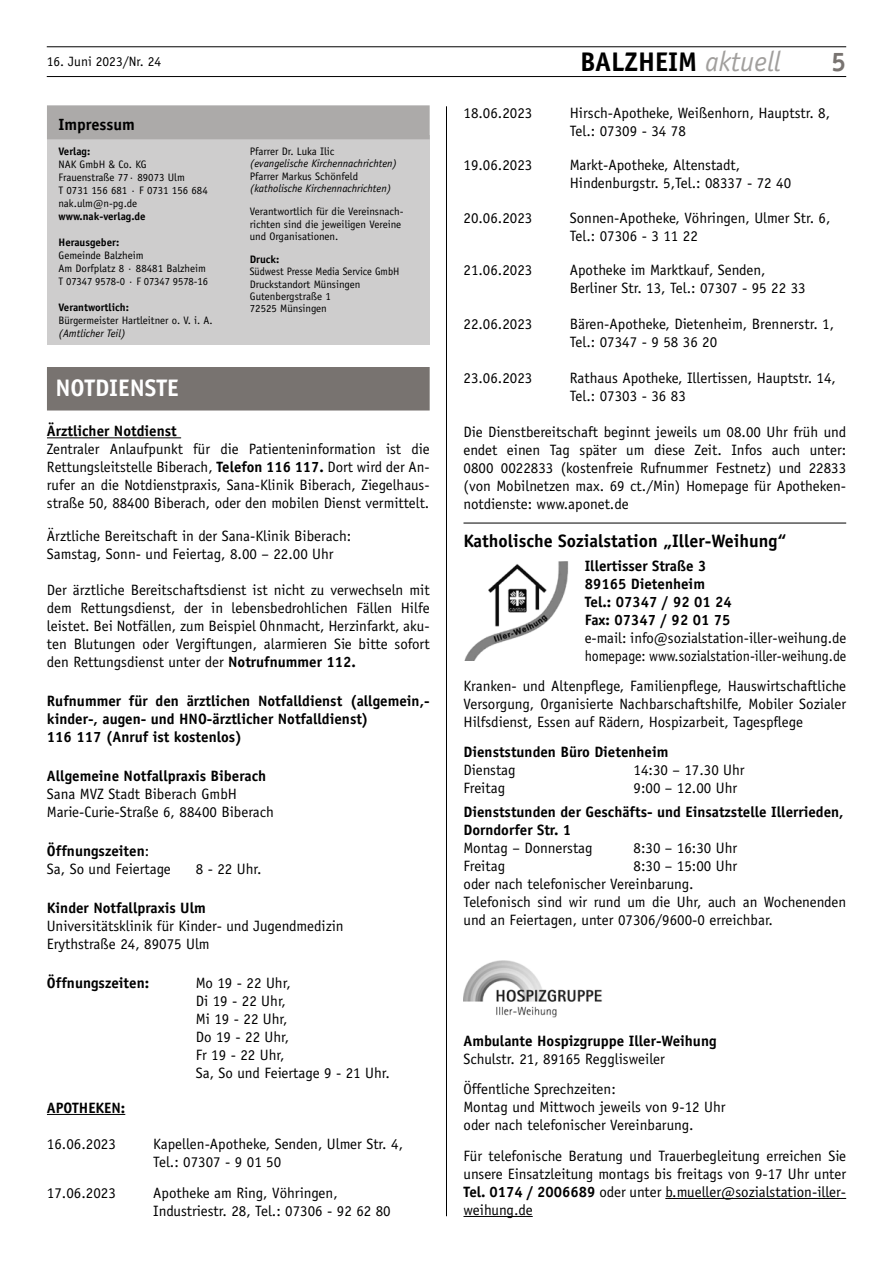
<style>
.page{position:relative;width:893px;height:1263px;background:#fff}
.page>*{position:absolute;margin:0;border:0;box-sizing:border-box;transform-origin:0 0}
.t1{font:700 27px "Officina Sans";color:#000}
.t2{font:700 27px "Officina Sans";color:#787370}
.t3{font:700 24px "Officina Sans";color:#fff}
.t4{font:700 18px "Officina Sans";color:#000}
.t5{font:700 16.35px "Officina Sans";color:#000}
.t6{font:15px/18px "Officina Sans";color:#000}
.t7{font:700 15px/18px "Officina Sans";color:#000}
.t8{font:13.5px "Officina Sans";color:#000}
.t9{font:10.8px/12.9px "Officina Sans";color:#000}
.t10{font:10.8px/12.3px "Officina Sans";color:#000;scale:.95 1}
.t11{font:italic 10.8px "Officina Sans";color:#000}
.t12{font:700 10.8px "Officina Sans";color:#000}
.s1{font-weight:400;font-style:italic;font-size:28.35px;color:#a19f9d}
.s2{font-weight:700}
</style>
<div class="page">
<hr style="left:47px;top:76px;width:799px;height:1px;background:#000">
<hr style="left:47px;top:47px;width:799px;height:1px;background:#000">
<hr style="left:446px;top:106px;width:1px;height:1110px;background:#000">
<hr style="left:463px;top:523px;width:383px;height:1px;background:#000">
<hr style="left:665px;top:1198px;width:181px;height:1px;background:#000">
<hr style="left:463px;top:1216px;width:70px;height:1px;background:#000">
<img style="left:464px;top:561px;width:105px;height:99px">
<img style="left:463px;top:961px;width:139px;height:56px">
<hr style="left:47px;top:437px;width:134px;height:1px;background:#000">
<hr style="left:47px;top:1114px;width:78px;height:1px;background:#000">
<div style="left:47px;top:135px;width:383px;height:210px;background:#cecdcd"></div>
<div style="left:47px;top:105px;width:383px;height:34px;background:#acaaa9"></div>
<div style="left:47px;top:367px;width:383px;height:43px;background:#787370"></div>
<h1 class="t1" style="left:580px;top:45px;width:202px">BALZHEIM <span class="s1">aktuell</span></h1>
<p class="t8" style="left:47px;top:53px;width:116px">16. Juni 2023/Nr. 24</p>
<h1 class="t2" style="left:831px;top:45px;width:17px">5</h1>
<p class="t6" style="left:463px;top:104px;width:70px">18.06.2023</p>
<p class="t6" style="left:570px;top:104px;width:262px">Hirsch-Apotheke, Weißenhorn, Hauptstr. 8,<br>Tel.: 07309 - 34 78</p>
<p class="t6" style="left:463px;top:156px;width:70px">19.06.2023</p>
<p class="t6" style="left:570px;top:156px;width:223px">Markt-Apotheke, Altenstadt,<br>Hindenburgstr. 5,Tel.: 08337 - 72 40</p>
<p class="t6" style="left:463px;top:209px;width:70px">20.06.2023</p>
<p class="t6" style="left:570px;top:209px;width:262px">Sonnen-Apotheke, Vöhringen, Ulmer Str. 6,<br>Tel.: 07306 - 3 11 22</p>
<p class="t6" style="left:463px;top:261px;width:70px">21.06.2023</p>
<p class="t6" style="left:570px;top:261px;width:237px">Apotheke im Marktkauf, Senden,<br>Berliner Str. 13, Tel.: 07307 - 95 22 33</p>
<p class="t6" style="left:463px;top:315px;width:70px">22.06.2023</p>
<p class="t6" style="left:570px;top:315px;width:266px">Bären-Apotheke, Dietenheim, Brennerstr. 1,<br>Tel.: 07347 - 9 58 36 20</p>
<p class="t6" style="left:463px;top:369px;width:70px">23.06.2023</p>
<p class="t6" style="left:570px;top:369px;width:268px">Rathaus Apotheke, Illertissen, Hauptstr. 14,<br>Tel.: 07303 - 36 83</p>
<p class="t6" style="left:463px;top:423px;width:384px;text-align:justify">Die Dienstbereitschaft beginnt jeweils um 08.00 Uhr früh und endet einen Tag später um diese Zeit. Infos auch unter:<br>0800 0022833 (kostenfreie Rufnummer Festnetz) und 22833 (von Mobilnetzen max. 69 ct./Min) Homepage für Apotheken&shy;notdienste: www.aponet.de</p>
<p class="t4" style="left:463px;top:529px;width:324px">Katholische Sozialstation „Iller-Weihung“</p>
<p class="t7" style="left:585px;top:557px;width:149px">Illertisser Straße 3<br>89165 Dietenheim<br>Tel.: 07347 / 92 01 24<br>Fax: 07347 / 92 01 75</p>
<p class="t6" style="left:585px;top:629px;width:263px">e-mail: info@sozialstation-iller-weihung.de homepage: www.sozialstation-iller-weihung.de</p>
<p class="t6" style="left:463px;top:677px;width:384px;text-align:justify">Kranken- und Altenpflege, Familienpflege, Hauswirtschaftliche Versorgung, Organisierte Nachbarschaftshilfe, Mobiler Sozialer Hilfsdienst, Essen auf Rädern, Hospizarbeit, Tagespflege</p>
<p class="t7" style="left:463px;top:743px;width:207px">Dienststunden Büro Dietenheim</p>
<p class="t6" style="left:463px;top:761px;width:54px">Dienstag</p>
<p class="t6" style="left:634px;top:761px;width:113px">14:30 – 17.30 Uhr</p>
<p class="t6" style="left:463px;top:779px;width:43px">Freitag</p>
<p class="t6" style="left:634px;top:779px;width:105px">9:00 – 12.00 Uhr</p>
<p class="t7" style="left:463px;top:803px;width:382px">Dienststunden der Geschäfts- und Einsatzstelle Illerrieden,<br>Dorndorfer Str. 1</p>
<p class="t6" style="left:463px;top:839px;width:131px">Montag – Donnerstag</p>
<p class="t6" style="left:634px;top:839px;width:105px">8:30 – 16:30 Uhr</p>
<p class="t6" style="left:463px;top:857px;width:43px">Freitag</p>
<p class="t5" style="left:59px;top:115px;width:78px">Impressum</p>
<p class="t9" style="left:250px;top:145px;width:86px">Pfarrer Dr. Luka Ilic</p>
<p class="t11" style="left:250px;top:157px;width:149px">(evangelische Kirchennachrichten)</p>
<p class="t9" style="left:250px;top:170px;width:110px">Pfarrer Markus Schönfeld</p>
<p class="t11" style="left:250px;top:182px;width:143px">(katholische Kirchennachrichten)</p>
<p class="t9" style="left:250px;top:205px;width:155px;line-height:12.3px">Verantwortlich für die Vereinsnach&shy;richten sind die jeweiligen Vereine und Organisationen.</p>
<p class="t12" style="left:250px;top:253px;width:31px">Druck:</p>
<p class="t10" style="left:250px;top:266px;width:159px">Südwest Presse Media Service GmbH<br>Druckstandort Münsingen<br>Gutenbergstraße 1<br>72525 Münsingen</p>
<p class="t12" style="left:59px;top:145px;width:33px">Verlag:</p>
<p class="t9" style="left:59px;top:158px;width:151px">NAK GmbH &amp; Co. KG<br>Frauenstraße 77· 89073 Ulm<br>T 0731 156 681 · F 0731 156 684 nak.ulm@n-pg.de</p>
<p class="t12" style="left:59px;top:210px;width:89px">www.nak-verlag.de</p>
<p class="t12" style="left:59px;top:236px;width:62px">Herausgeber:</p>
<p class="t9" style="left:59px;top:249px;width:151px">Gemeinde Balzheim<br>Am Dorfplatz 8 · 88481 Balzheim<br>T 07347 9578-0 · F 07347 9578-16</p>
<p class="t12" style="left:59px;top:301px;width:72px">Verantwortlich:</p>
<p class="t9" style="left:59px;top:314px;width:156px">Bürgermeister Hartleitner o. V. i. A.</p>
<p class="t11" style="left:59px;top:327px;width:69px">(Amtlicher Teil)</p>
<h2 class="t3" style="left:55px;top:373px;width:125px">NOTDIENSTE</h2>
<p class="t7" style="left:47px;top:422px;width:131px">Ärztlicher Notdienst</p>
<p class="t6" style="left:47px;top:440px;width:384px;text-align:justify">Zentraler Anlaufpunkt für die Patienteninformation ist die Rettungsleitstelle Biberach, <span class="s2">Telefon 116 117.</span> Dort wird der An&shy;rufer an die Notdienstpraxis, Sana-Klinik Biberach, Ziegelhaus&shy;straße 50, 88400 Biberach, oder den mobilen Dienst vermittelt.</p>
<p class="t6" style="left:47px;top:527px;width:306px">Ärztliche Bereitschaft in der Sana-Klinik Biberach:<br>Samstag, Sonn- und Feiertag, 8.00 – 22.00 Uhr</p>
<p class="t6" style="left:47px;top:581px;width:384px;text-align:justify">Der ärztliche Bereitschaftsdienst ist nicht zu verwechseln mit dem Rettungsdienst, der in lebensbedrohlichen Fällen Hilfe leistet. Bei Notfällen, zum Beispiel Ohnmacht, Herzinfarkt, aku&shy;ten Blutungen oder Vergiftungen, alarmieren Sie bitte sofort den Rettungsdienst unter der <span class="s2">Notrufnummer 112.</span></p>
<p class="t7" style="left:47px;top:692px;width:384px">Rufnummer für den ärztlichen Notfalldienst (allgemein,- kinder-, augen- und HNO-ärztlicher Notfalldienst)<br>116 117 (Anruf ist kostenlos)</p>
<p class="t7" style="left:47px;top:767px;width:221px">Allgemeine Notfallpraxis Biberach</p>
<p class="t6" style="left:47px;top:785px;width:229px">Sana MVZ Stadt Biberach GmbH<br>Marie-Curie-Straße 6, 88400 Biberach</p>
<p class="t6" style="left:47px;top:842px;width:125px"><span class="s2">Öffnungszeiten</span>:<br>Sa, So und Feiertage</p>
<p class="t6" style="left:463px;top:857px;width:384px;text-indent:170px">8:30 – 15:00 Uhr<br>oder nach telefonischer Vereinbarung.<br>Telefonisch sind wir rund um die Uhr, auch an Wochenenden und an Feiertagen, unter 07306/9600-0 erreichbar.</p>
<p class="t6" style="left:196px;top:860px;width:67px">8 - 22 Uhr.</p>
<p class="t7" style="left:47px;top:899px;width:160px">Kinder Notfallpraxis Ulm</p>
<p class="t6" style="left:47px;top:917px;width:298px">Universitätsklinik für Kinder- und Jugendmedizin<br>Erythstraße 24, 89075 Ulm</p>
<p class="t7" style="left:47px;top:974px;width:104px">Öffnungszeiten:</p>
<p class="t6" style="left:196px;top:974px;width:196px">Mo 19 - 22 Uhr,<br>Di 19 - 22 Uhr,<br>Mi 19 - 22 Uhr,<br>Do 19 - 22 Uhr,<br>Fr 19 - 22 Uhr,<br>Sa, So und Feiertage 9 - 21 Uhr.</p>
<p class="t7" style="left:47px;top:1099px;width:80px">APOTHEKEN:</p>
<p class="t6" style="left:47px;top:1135px;width:70px">16.06.2023</p>
<p class="t6" style="left:153px;top:1135px;width:251px">Kapellen-Apotheke, Senden, Ulmer Str. 4,<br>Tel.: 07307 - 9 01 50</p>
<p class="t6" style="left:47px;top:1184px;width:70px">17.06.2023</p>
<p class="t6" style="left:153px;top:1184px;width:239px">Apotheke am Ring, Vöhringen,<br>Industriestr. 28, Tel.: 07306 - 92 62 80</p>
<p class="t7" style="left:463px;top:1032px;width:255px">Ambulante Hospizgruppe Iller-Weihung</p>
<p class="t6" style="left:463px;top:1044px;width:203px;line-height:30px">Schulstr. 21, 89165 Regglisweiler<br>Öffentliche Sprechzeiten:</p>
<p class="t6" style="left:463px;top:1098px;width:264px">Montag und Mittwoch jeweils von 9-12 Uhr oder nach telefonischer Vereinbarung.</p>
<p class="t6" style="left:463px;top:1147px;width:384px;text-align:justify">Für telefonische Beratung und Trauerbegleitung erreichen Sie unsere Einsatzleitung montags bis freitags von 9-17 Uhr unter <span class="s2">Tel. 0174 / 2006689</span> oder unter b.mueller@sozialstation-iller&shy;weihung.de</p>
</div>
